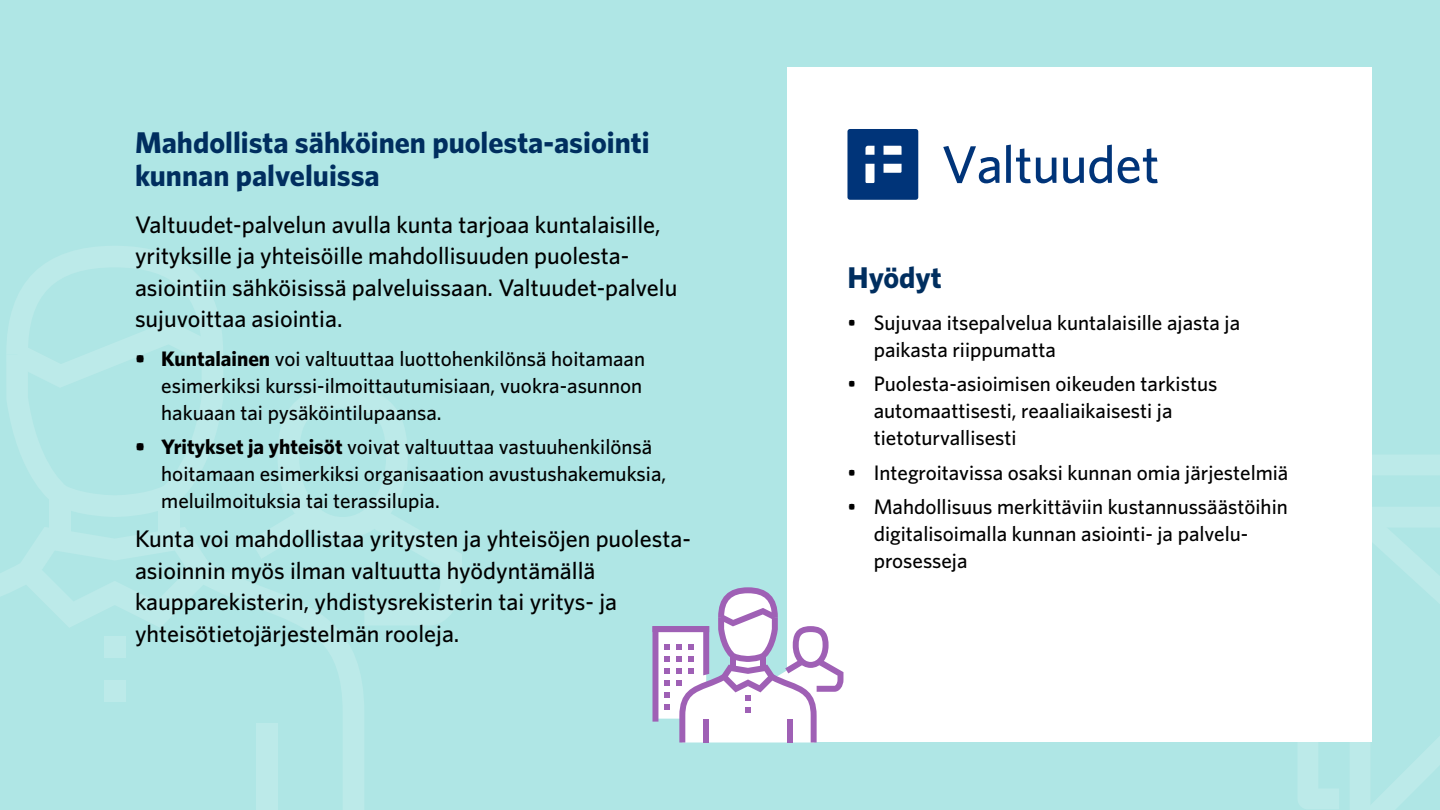
<style>
.page{position:relative;width:1440px;height:810px;background:#afe6e5}
.page>*{position:absolute;margin:0;border:0;box-sizing:border-box;transform-origin:0 0}
.Otsikko_H2{font:700 30px/33.8px "Whitney";color:#002e5f}
.leipis_P{font:500 24px/31.5px "Whitney";color:#000}
.bullet_P{font:500 21px/27px "Whitney";color:#000}
.s1{font-weight:700}
</style>
<div class="page">
<svg style="left:1298px;top:455px;width:142px;height:354px"></svg>
<svg style="left:1350px;top:507px;width:90px;height:303px"></svg>
<svg style="left:0;top:246px;width:462px;height:564px"></svg>
<div style="left:256px;top:723px;width:22px;height:87px;background:#bceae9"></div>
<div style="left:788px;top:68px;width:584px;height:674px;background:#fff"></div>
<div style="left:848px;top:129px;width:70px;height:71px;background:#003479;border-radius:3px"></div>
<svg style="left:866px;top:146px;width:9px;height:9px"></svg>
<svg style="left:866px;top:164px;width:9px;height:19px"></svg>
<svg style="left:884px;top:146px;width:18px;height:9px"></svg>
<svg style="left:884px;top:164px;width:18px;height:9px"></svg>
<svg style="left:943px;top:146px;width:56px;height:37px"></svg>
<svg style="left:1006px;top:145px;width:50px;height:38px"></svg>
<svg style="left:1063px;top:145px;width:49px;height:38px"></svg>
<svg style="left:1118px;top:148px;width:40px;height:35px"></svg>
<svg style="left:652px;top:587px;width:191px;height:155px"></svg>
<h2 class="Otsikko_H2" style="left:135px;top:125px;width:516px">Mahdollista sähköinen puolesta-asiointi kunnan palveluissa</h2>
<p class="leipis_P" style="left:135px;top:208px;width:544px">Valtuudet-palvelun avulla kunta tarjoaa kuntalaisille, yrityksille ja yhteisöille mahdollisuuden puolesta&shy;asiointiin sähköisissä palveluissaan. Valtuudet-palvelu sujuvoittaa asiointia.</p>
<p class="bullet_P" style="left:161px;top:344px;width:485px;text-indent:-26px"><span class="s1">• Kuntalainen</span> voi valtuuttaa luottohenkilönsä hoitamaan esimerkiksi kurssi-ilmoittautumisiaan, vuokra-asunnon hakuaan tai pysäköintilupaansa.</p>
<p class="bullet_P" style="left:161px;top:433px;width:507px;text-indent:-26px"><span class="s1">• Yritykset ja yhteisöt</span> voivat valtuuttaa vastuuhenkilönsä hoitamaan esimerkiksi organisaation avustushakemuksia, meluilmoituksia tai terassilupia.</p>
<p class="leipis_P" style="left:135px;top:523px;width:557px">Kunta voi mahdollistaa yritysten ja yhteisöjen puolesta&shy;asioinnin myös ilman valtuutta hyödyntämällä kaupparekisterin, yhdistysrekisterin tai yritys- ja yhteisötietojärjestelmän rooleja.</p>
<h2 class="Otsikko_H2" style="left:848px;top:260px;width:96px">Hyödyt</h2>
<p class="bullet_P" style="left:874px;top:308px;width:368px;text-indent:-26px">• Sujuvaa itsepalvelua kuntalaisille ajasta ja paikasta riippumatta</p>
<p class="bullet_P" style="left:874px;top:370px;width:345px;text-indent:-26px">• Puolesta-asioimisen oikeuden tarkistus automaattisesti, reaaliaikaisesti ja tietoturvallisesti</p>
<p class="bullet_P" style="left:848px;top:458px;width:442px">• Integroitavissa osaksi kunnan omia järjestelmiä</p>
<p class="bullet_P" style="left:874px;top:493px;width:416px;text-indent:-26px">• Mahdollisuus merkittäviin kustannussäästöihin digitalisoimalla kunnan asiointi- ja palvelu&shy;prosesseja</p>
</div>
